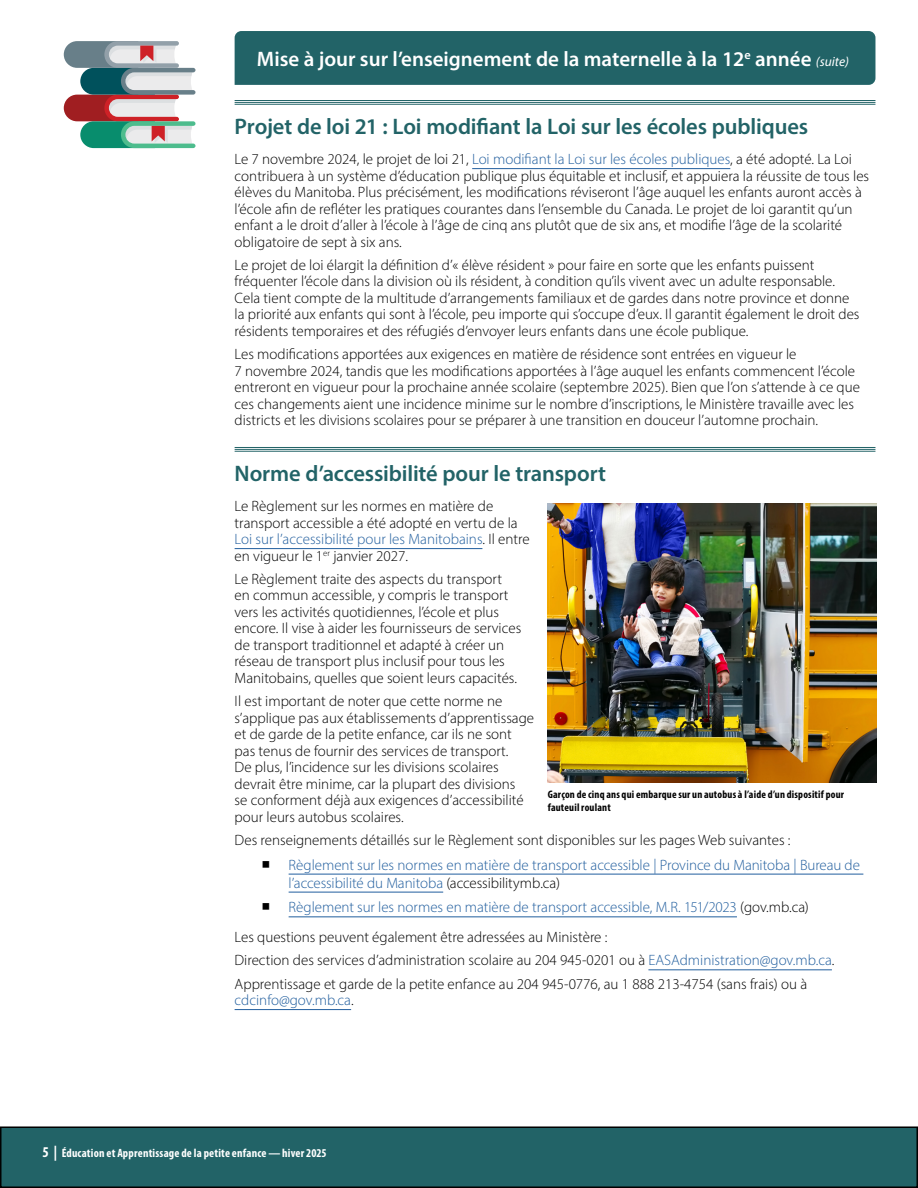
<style>
.page{position:relative;width:918px;height:1188px;background:#fff}
.page>*{position:absolute;margin:0;border:0;box-sizing:border-box;transform-origin:0 0}
.Sub_Head{font:600 22.5px "Myriad Pro";letter-spacing:-.005em;color:#226367}
.t1{font:600 21px "Myriad Pro";color:#fff}
.Paragraph{font:300 15px/16.5px "Myriad Pro";color:#000}
.t2{font:300 15px/18px "Myriad Pro";letter-spacing:-.005em;color:#215e9e}
.t3{font:700 condensed 12px "Myriad Pro";letter-spacing:.015em;color:#fff}
.t4{font:700 condensed 10.95px/13px "Myriad Pro";letter-spacing:.02em;color:#000}
.s1{font-weight:400;font-style:italic;font-size:13.5px}
.s2{color:#215e9e}
.s3{font-family:"Arial Unicode MS";font-weight:400;color:#000}
.s4{color:#000}
.s5{font-size:15px}
</style>
<div class="page">
<div style="left:1px;top:1127px;width:916px;height:60px;background:#226367"></div>
<div style="left:0;top:1126px;width:918px;height:62px;border:2px solid #000"></div>
<hr style="left:235px;top:100px;width:640px;height:1px;background:#226367">
<hr style="left:235px;top:102px;width:640px;height:1px;background:#226367">
<hr style="left:235px;top:104px;width:640px;height:1px;background:#226367">
<hr style="left:472px;top:168px;width:258px;height:1px;background:#215e9e">
<hr style="left:235px;top:447px;width:640px;height:1px;background:#226367">
<hr style="left:235px;top:449px;width:640px;height:1px;background:#226367">
<hr style="left:235px;top:451px;width:640px;height:1px;background:#226367">
<hr style="left:235px;top:548px;width:247px;height:1px;background:#215e9e">
<hr style="left:289px;top:874px;width:574px;height:1px;background:#215e9e">
<hr style="left:289px;top:892px;width:154px;height:1px;background:#215e9e">
<hr style="left:289px;top:916px;width:448px;height:1px;background:#215e9e">
<hr style="left:648px;top:969px;width:184px;height:1px;background:#215e9e">
<hr style="left:235px;top:1009px;width:116px;height:1px;background:#215e9e">
<div style="left:235px;top:31px;width:640px;height:54px;background:#226367"></div>
<svg style="left:64px;top:41px;width:132px;height:107px"></svg>
<img style="left:548px;top:503px;width:328px;height:280px">
<h2 class="t1" style="left:257px;top:45px;width:594px">Mise à jour sur l’enseignement de la maternelle à la 12<sup>e</sup> année <span class="s1">(suite)</span></h2>
<h3 class="Sub_Head" style="left:235px;top:113px;width:575px">Projet de loi 21 : Loi modifiant la Loi sur les écoles publiques</h3>
<p class="Paragraph" style="left:235px;top:151px;width:636px">Le 7 novembre 2024, le projet de loi 21, <span class="s2">Loi modifiant la Loi sur les écoles publiques</span>, a été adopté. La Loi contribuera à un système d’éducation publique plus équitable et inclusif, et appuiera la réussite de tous les élèves du Manitoba. Plus précisément, les modifications réviseront l’âge auquel les enfants auront accès à l’école afin de refléter les pratiques courantes dans l’ensemble du Canada. Le projet de loi garantit qu’un enfant a le droit d’aller à l’école à l’âge de cinq ans plutôt que de six ans, et modifie l’âge de la scolarité obligatoire de sept à six ans.</p>
<p class="Paragraph" style="left:235px;top:256px;width:626px">Le projet de loi élargit la définition d’« élève résident » pour faire en sorte que les enfants puissent fréquenter l’école dans la division où ils résident, à condition qu’ils vivent avec un adulte responsable.<br>Cela tient compte de la multitude d’arrangements familiaux et de gardes dans notre province et donne la priorité aux enfants qui sont à l’école, peu importe qui s’occupe d’eux. Il garantit également le droit des résidents temporaires et des réfugiés d’envoyer leurs enfants dans une école publique.</p>
<p class="Paragraph" style="left:235px;top:346px;width:627px">Les modifications apportées aux exigences en matière de résidence sont entrées en vigueur le<br>7 novembre 2024, tandis que les modifications apportées à l’âge auquel les enfants commencent l’école entreront en vigueur pour la prochaine année scolaire (septembre 2025). Bien que l’on s’attende à ce que ces changements aient une incidence minime sur le nombre d’inscriptions, le Ministère travaille avec les districts et les divisions scolaires pour se préparer à une transition en douceur l’automne prochain.</p>
<h3 class="Sub_Head" style="left:235px;top:460px;width:373px">Norme d’accessibilité pour le transport</h3>
<p class="Paragraph" style="left:235px;top:498px;width:297px">Le Règlement sur les normes en matière de transport accessible a été adopté en vertu de la <span class="s2">Loi sur l’accessibilité pour les Manitobains</span>. Il entre en vigueur le 1<sup>er</sup> janvier 2027.</p>
<p class="Paragraph" style="left:235px;top:570px;width:288px">Le Règlement traite des aspects du transport<br>en commun accessible, y compris le transport vers les activités quotidiennes, l’école et plus encore. Il vise à aider les fournisseurs de services de transport traditionnel et adapté à créer un réseau de transport plus inclusif pour tous les Manitobains, quelles que soient leurs capacités.</p>
<p class="Paragraph" style="left:235px;top:693px;width:301px">Il est important de noter que cette norme ne s’applique pas aux établissements d’apprentissage et de garde de la petite enfance, car ils ne sont pas tenus de fournir des services de transport.<br>De plus, l’incidence sur les divisions scolaires devrait être minime, car la plupart des divisions<br>se conforment déjà aux exigences d’accessibilité pour leurs autobus scolaires.</p>
<p class="Paragraph" style="left:235px;top:831px;width:557px">Des renseignements détaillés sur le Règlement sont disponibles sur les pages Web suivantes :</p>
<p class="t2" style="left:289px;top:855px;width:573px;text-indent:-27px"><span class="s3">■</span> Règlement sur les normes en matière de transport accessible | Province du Manitoba | Bureau de l’accessibilité du Manitoba <span class="s4">(accessibilitymb.ca)</span></p>
<p class="t2" style="left:262px;top:898px;width:549px"><span class="s3">■</span> Règlement sur les normes en matière de transport accessible, M.R. 151/2023 <span class="s4">(gov.mb.ca)</span></p>
<p class="Paragraph" style="left:235px;top:929px;width:374px">Les questions peuvent également être adressées au Ministère :</p>
<p class="Paragraph" style="left:235px;top:952px;width:601px">Direction des services d’administration scolaire au 204 945-0201 ou à <span class="s2">EASAdministration@gov.mb.ca</span>.</p>
<p class="Paragraph" style="left:235px;top:975px;width:574px">Apprentissage et garde de la petite enfance au 204 945-0776, au 1 888 213-4754 (sans frais) ou à <span class="s2">cdcinfo@gov.mb.ca</span>.</p>
<p class="t4" style="left:548px;top:787px;width:298px">Garçon de cinq ans qui embarque sur un autobus à l’aide d’un dispositif pour fauteuil roulant</p>
<p class="t3" style="left:43px;top:1146px;width:286px"><span class="s5">5 |</span> Éducation et Apprentissage de la petite enfance — hiver 2025</p>
</div>
